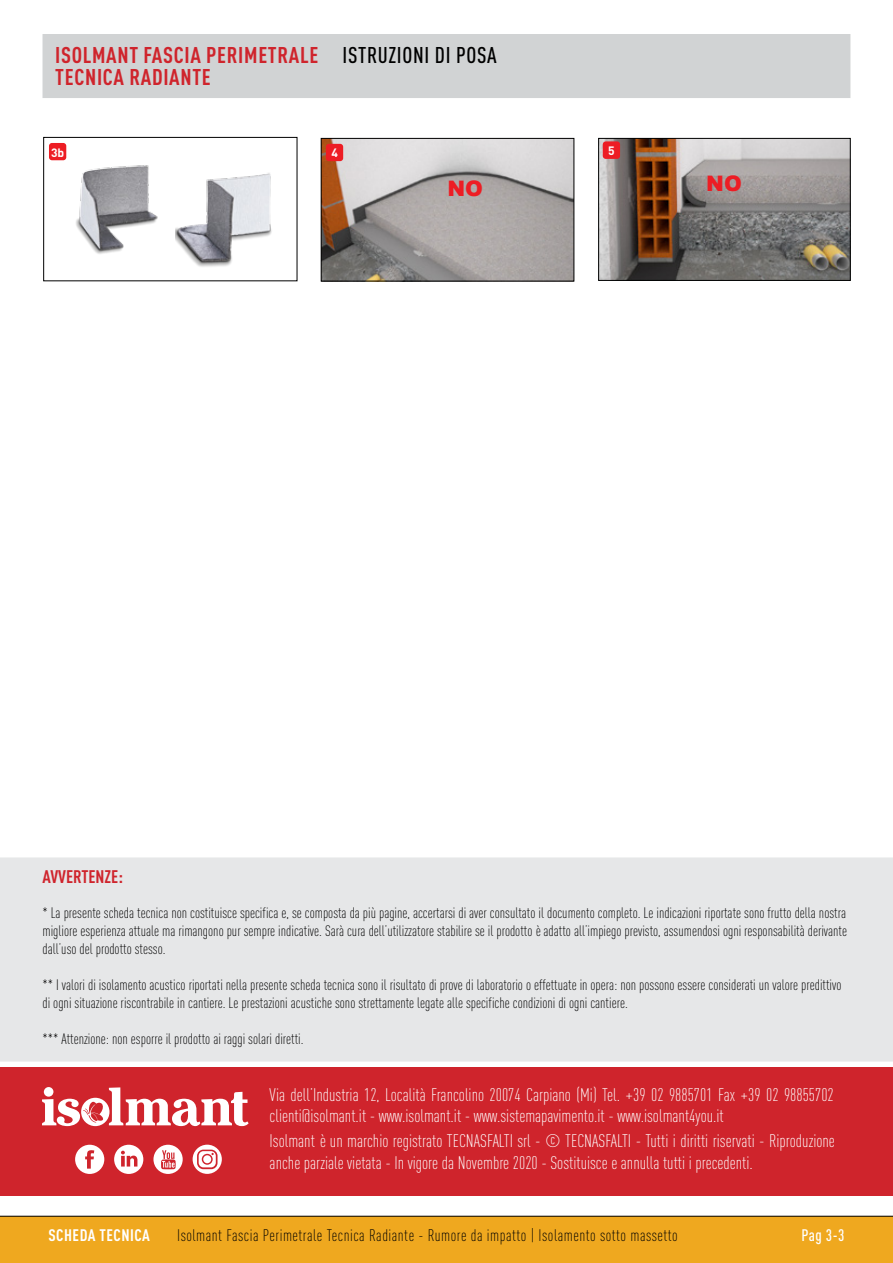
<style>
.page{position:relative;width:893px;height:1263px;background:#fff}
.page>*{position:absolute;margin:0;border:0;box-sizing:border-box;transform-origin:0 0}
.t1{font:700 22.5px/22.5px "DIN Cond";letter-spacing:.03em;color:#cf242c}
.t2{font:500 22.5px "DIN Cond";letter-spacing:.03em;color:#000}
.t3{font:900 21.3px "Arial";color:#ed1d24}
.t4{font:300 18px/21.6px "DIN Cond";color:#fff}
.t5{font:700 18px "DIN Cond";color:#cf242c}
.t6{font:300 16.5px "DIN Cond";letter-spacing:.03em;color:#000}
.t7{font:700 16.5px "DIN Cond";letter-spacing:.03em;color:#fff}
.t8{font:500 16.5px "DIN Cond";color:#fff}
.t9{font:300 15px/18px "DIN Cond";color:#000;text-align:justify}
.t10{font:700 12px "DIN";color:#fff}
</style>
<div class="page">
<div style="left:0;top:1216px;width:893px;height:47px;background:#efa81f"></div>
<hr style="left:0;top:1216px;width:893px;height:1px;background:#000">
<div style="left:0;top:1067px;width:893px;height:128px;background:#cf242c"></div>
<svg style="left:43px;top:1087px;width:205px;height:39px"></svg>
<div style="left:43px;top:34px;width:807px;height:64px;background:#d1d3d4"></div>
<img style="left:43px;top:136px;width:175px;height:119px">
<img style="left:175px;top:163px;width:97px;height:104px">
<img style="left:323px;top:140px;width:249px;height:139px">
<div style="left:321px;top:138px;width:253px;height:143px;border:1px solid #000"></div>
<div style="left:326px;top:144px;width:17px;height:17px;background:#ed1d24;border-radius:3px"></div>
<svg style="left:598px;top:138px;width:253px;height:143px;background:#857b74"></svg>
<div style="left:603px;top:141px;width:17px;height:18px;background:#ed1d24;border-radius:3px"></div>
<div style="left:49px;top:143px;width:17px;height:17px;background:#ed1d24;border-radius:3px"></div>
<div style="left:0;top:857px;width:893px;height:204px;background:#e6e7e8"></div>
<svg style="left:75px;top:1145px;width:29px;height:29px"></svg>
<svg style="left:114px;top:1145px;width:29px;height:29px"></svg>
<svg style="left:153px;top:1145px;width:30px;height:29px"></svg>
<svg style="left:193px;top:1145px;width:29px;height:29px"></svg>
<div style="left:203px;top:1155px;width:8px;height:8px;background:#fff;border-radius:50%"></div>
<h1 class="t1" style="left:55px;top:43px;width:264px">ISOLMANT FASCIA PERIMETRALE<br>TECNICA RADIANTE</h1>
<h1 class="t2" style="left:343px;top:41px;width:156px">ISTRUZIONI DI POSA</h1>
<p class="t10" style="left:51px;top:144px;width:15px">3b</p>
<p class="t10" style="left:331px;top:145px;width:8px">4</p>
<p class="t10" style="left:608px;top:143px;width:8px">5</p>
<h2 class="t3" style="left:447px;top:177px;width:37px">NO</h2>
<h2 class="t3" style="left:706px;top:171px;width:37px">NO</h2>
<p class="t5" style="left:43px;top:866px;width:82px">AVVERTENZE:</p>
<p class="t9" style="left:43px;top:903px;width:806px">* La presente scheda tecnica non costituisce specifica e, se composta da più pagine, accertarsi di aver consultato il documento completo. Le indicazioni riportate sono frutto della nostra migliore esperienza attuale ma rimangono pur sempre indicative. Sarà cura dell’utilizzatore stabilire se il prodotto è adatto all’impiego previsto, assumendosi ogni responsabilità derivante dall’uso del prodotto stesso.</p>
<p class="t9" style="left:43px;top:975px;width:801px">** I valori di isolamento acustico riportati nella presente scheda tecnica sono il risultato di prove di laboratorio o effettuate in opera: non possono essere considerati un valore predittivo di ogni situazione riscontrabile in cantiere. Le prestazioni acustiche sono strettamente legate alle specifiche condizioni di ogni cantiere.</p>
<p class="t9" style="left:43px;top:1029px;width:263px">*** Attenzione: non esporre il prodotto ai raggi solari diretti.</p>
<p class="t4" style="left:270px;top:1084px;width:566px">Via dell’Industria 12, Località Francolino 20074 Carpiano (Mi) Tel. +39 02 9885701 Fax +39 02 98855702 clienti@isolmant.it - www.isolmant.it - www.sistemapavimento.it - www.isolmant4you.it</p>
<p class="t4" style="left:270px;top:1130px;width:567px">Isolmant è un marchio registrato TECNASFALTI srl - © TECNASFALTI - Tutti i diritti riservati - Riproduzione anche parziale vietata - In vigore da Novembre 2020 - Sostituisce e annulla tutti i precedenti.</p>
<p class="t7" style="left:49px;top:1225px;width:103px">SCHEDA TECNICA</p>
<p class="t6" style="left:177px;top:1226px;width:502px">Isolmant Fascia Perimetrale Tecnica Radiante - Rumore da impatto | Isolamento sotto massetto</p>
<p class="t8" style="left:801px;top:1226px;width:45px">Pag 3-3</p>
</div>
